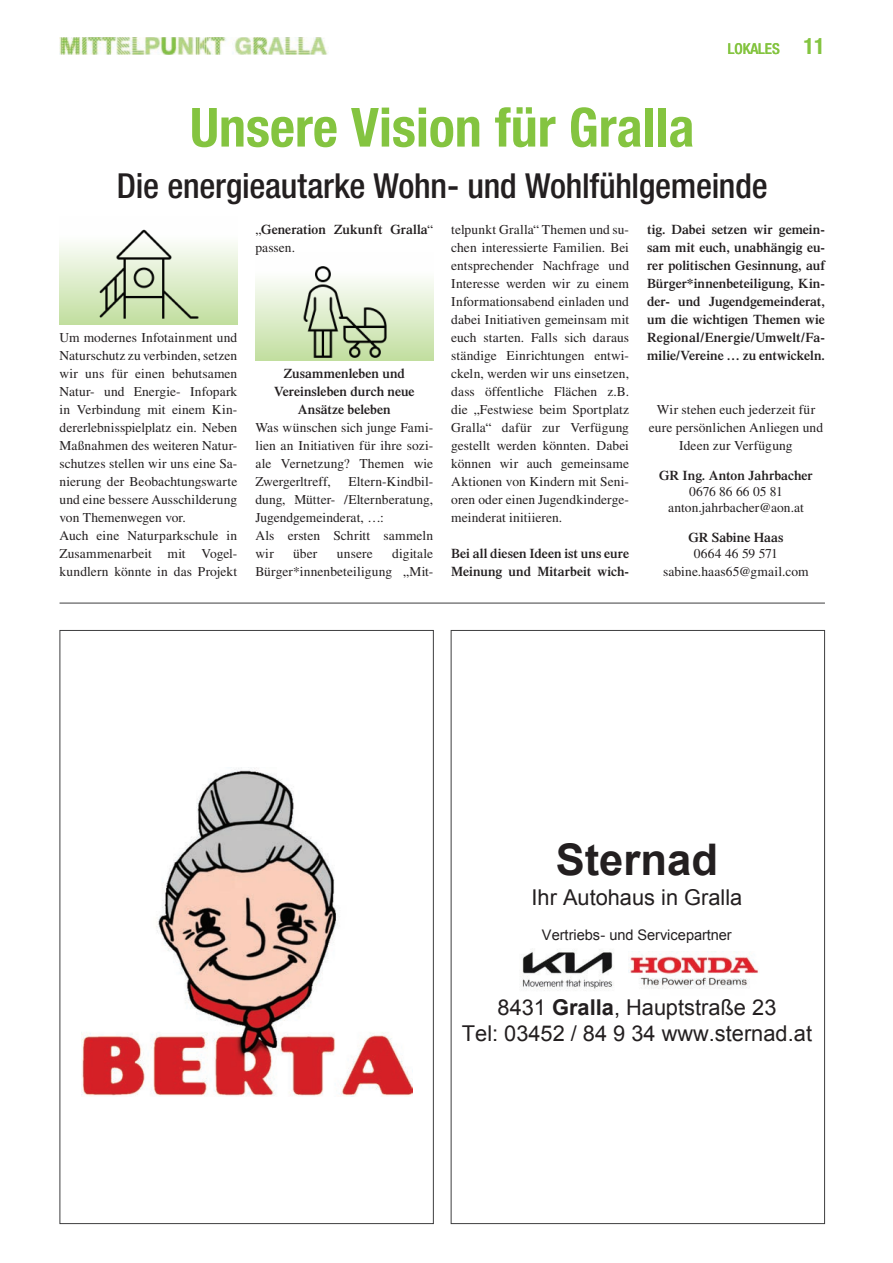
<style>
.page{position:relative;width:893px;height:1263px;background:#fff}
.page>*{position:absolute;margin:0;border:0;box-sizing:border-box;transform-origin:0 0}
.t1{font:700 condensed 54px "Helvetica Neue LT Std";color:#84c440}
.t2{font:700 43.65px "Arial";color:#231f20}
.t3{font:500 condensed 34.5px "Helvetica Neue LT Std";letter-spacing:-.01em;color:#231f20}
.t4{font:700 condensed 22.5px "Helvetica Neue LT Std";color:#84c440}
.t5{font:21.75px/25px "Arial";color:#231f20;text-align:center}
.t6{font:500 condensed 15px "Helvetica Neue LT Std";color:#84c440}
.t7{font:14.55px "Arial";letter-spacing:-.005em;color:#231f20}
.t8{font:13.5px/18px "Times LT Std";letter-spacing:.005em;color:#231f20;text-align:center}
.t9{font:600 13.5px/18px "Times LT Std";letter-spacing:.005em;color:#231f20}
.s1{font-weight:400}
.s2{font-weight:700}
</style>
<div class="page">
<img style="left:60px;top:37px;width:268px;height:17px">
<div style="left:255px;top:252px;width:179px;height:108px;background:linear-gradient(to bottom,#fff,#c4dfa3)"></div>
<div style="left:60px;top:216px;width:178px;height:108px;background:linear-gradient(to bottom,#fff,#c4dfa3)"></div>
<img style="left:97px;top:222px;width:102px;height:102px">
<img style="left:293px;top:258px;width:102px;height:102px">
<img style="left:81px;top:768px;width:331px;height:329px">
<img style="left:522px;top:951px;width:92px;height:40px">
<img style="left:629px;top:952px;width:129px;height:37px">
<hr style="left:60px;top:603px;width:765px;height:1px;background:#3e3e3f">
<p class="t6" style="left:728px;top:40px;width:54px">LOKALES</p>
<h1 class="t1" style="left:190px;top:95px;width:506px">Unsere Vision für Gralla</h1>
<h3 class="t3" style="left:117px;top:165px;width:652px">Die energieautarke Wohn- und Wohlfühlgemeinde</h3>
<h3 class="t4" style="left:803px;top:32px;width:23px">11</h3>
<p class="t9" style="left:255px;top:220px;width:179px"><span class="s1">„</span>Generation Zukunft Gralla<span class="s1">“ passen.</span></p>
<p class="t8" style="left:60px;top:328px;width:179px;text-align:left">Um modernes Infotainment und<br>Naturschutz zu verbinden, setzen wir uns für einen behutsamen<br>Natur- und Energie- Infopark in Verbindung mit einem Kin&shy;dererlebnisspielplatz ein. Neben<br>Maßnahmen des weiteren Natur&shy;schutzes stellen wir uns eine Sa&shy;nierung der Beobachtungswarte und eine bessere Ausschilderung von Themenwegen vor.<br>Auch eine Naturparkschule in<br>Zusammenarbeit mit Vogel&shy;kundlern könnte in das Projekt</p>
<p class="t9" style="left:274px;top:364px;width:142px;text-align:center">Zusammenleben und<br>Vereinsleben durch neue<br>Ansätze beleben</p>
<p class="t8" style="left:255px;top:418px;width:179px;text-align:justify">Was wünschen sich junge Fami&shy;lien an Initiativen für ihre sozi&shy;ale Vernetzung? Themen wie Zwergerltreff,</p>
<p class="t8" style="left:255px;top:472px;width:179px;text-align:left;text-indent:93px">Eltern-Kindbil&shy;dung, Mütter- /Elternberatung,<br>Jugendgemeinderat, …:<br>Als ersten Schritt sammeln wir</p>
<p class="t8" style="left:255px;top:544px;width:179px;text-align:right">digitale<br>Bürger*innenbeteiligung „Mit-</p>
<p class="t8" style="left:293px;top:544px;width:26px">über</p>
<p class="t8" style="left:337px;top:544px;width:37px">unsere</p>
<p class="t8" style="left:451px;top:220px;width:179px;text-align:justify">telpunkt Gralla“ Themen und su&shy;chen interessierte Familien. Bei entsprechender Nachfrage und Interesse werden wir zu einem Informationsabend einladen und dabei Initiativen gemeinsam mit euch starten. Falls sich daraus ständige Einrichtungen entwi&shy;ckeln, werden wir uns einsetzen, dass öffentliche Flächen z.B. die „Festwiese beim Sportplatz Gralla“ dafür zur Verfügung gestellt werden könnten. Dabei können wir auch gemeinsame Aktionen von Kindern mit Seni&shy;oren oder einen Jugendkinderge&shy;meinderat initiieren.</p>
<p class="t9" style="left:451px;top:544px;width:179px">Bei all diesen Ideen ist uns eure<br>Meinung und Mitarbeit wich-</p>
<p class="t9" style="left:647px;top:220px;width:179px;text-align:justify">tig. Dabei setzen wir gemein&shy;sam mit euch, unabhängig eu&shy;rer politischen Gesinnung, auf Bürger*innenbeteiligung, Kin&shy;der- und Jugendgemeinderat, um die wichtigen Themen wie Regional/Energie/Umwelt/Fa&shy;milie/Vereine … zu entwickeln.</p>
<p class="t8" style="left:649px;top:400px;width:176px">Wir stehen euch jederzeit für eure persönlichen Anliegen und<br>Ideen zur Verfügung</p>
<p class="t9" style="left:659px;top:466px;width:155px">GR Ing. Anton Jahrbacher</p>
<p class="t8" style="left:668px;top:483px;width:137px;line-height:16.2px">0676 86 66 05 81 anton.jahrbacher@aon.at</p>
<p class="t9" style="left:688px;top:528px;width:96px">GR Sabine Haas</p>
<p class="t8" style="left:663px;top:544px;width:147px">0664 46 59 571 sabine.haas65@gmail.com</p>
<h2 class="t2" style="left:556px;top:831px;width:164px">Sternad</h2>
<h3 class="t5" style="left:531px;top:885px;width:212px">Ihr Autohaus in Gralla</h3>
<p class="t7" style="left:542px;top:925px;width:191px">Vertriebs- und Servicepartner</p>
<h3 class="t5" style="left:462px;top:995px;width:352px">8431 <span class="s2">Gralla</span>, Hauptstraße 23<br>Tel: 03452 / 84 9 34 www.sternad.at</h3>
</div>
